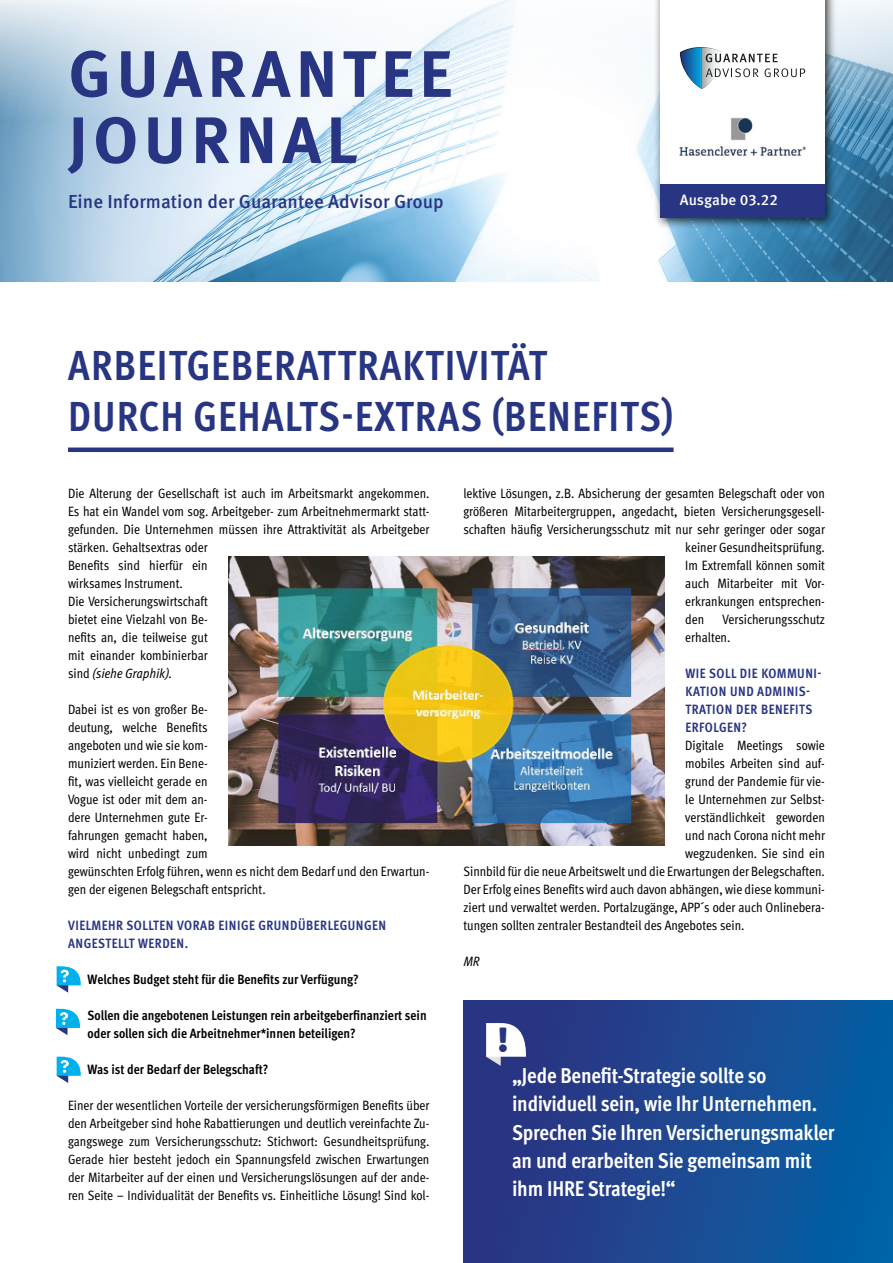
<style>
.page{position:relative;width:893px;height:1263px;background:#fff}
.page>*{position:absolute;margin:0;border:0;box-sizing:border-box;transform-origin:0 0}
.t1{font:700 65.7px/66.2px "Meta Pro";letter-spacing:.08em;color:#283583}
.t2{font:700 condensed 42px/50.4px "Meta Pro";letter-spacing:.03em;color:#283583}
.t3{font:700 condensed 21.45px/28px "Meta Pro";letter-spacing:-.01em;color:#fff}
.t4{font:500 18.75px "Meta Pro";color:#283583}
.t5{font:500 15px "Meta Pro";color:#fff}
.t6{font:condensed 13.5px/18px "Meta Pro";color:#000}
.t7{font:700 condensed 13.5px/18px "Meta Pro";color:#000}
.t8{font:700 condensed 13.5px/18px "Meta Pro";letter-spacing:.04em;color:#283583}
.t9{font:italic condensed 13.5px "Meta Pro";color:#000}
.s1{font-style:italic}
</style>
<div class="page">
<div style="left:463px;top:1000px;width:430px;height:263px;background:linear-gradient(to right,#30307e,#0560a5)"></div>
<div style="left:68px;top:447px;width:606px;height:5px;background:#283583"></div>
<img style="left:0;top:0;width:893px;height:281px">
<div style="left:654px;top:0;width:183px;height:230px;background:#000;opacity:.75"></div>
<div style="left:660px;top:0;width:165px;height:218px;background:#fff"></div>
<svg style="left:680px;top:47px;width:125px;height:42px"></svg>
<div style="left:660px;top:184px;width:165px;height:34px;background:#283583"></div>
<svg style="left:57px;top:966px;width:24px;height:27px"></svg>
<svg style="left:56px;top:1009px;width:24px;height:26px"></svg>
<svg style="left:57px;top:1057px;width:24px;height:26px"></svg>
<img style="left:229px;top:556px;width:435px;height:289px">
<img style="left:680px;top:118px;width:125px;height:37px">
<svg style="left:486px;top:1023px;width:40px;height:43px"></svg>
<h1 class="t1" style="left:68px;top:37px;width:385px">GUARANTEE<br>JOURNAL</h1>
<h3 class="t4" style="left:68px;top:187px;width:377px">Eine Information der Guarantee Advisor Group</h3>
<p class="t5" style="left:680px;top:188px;width:99px">Ausgabe 03.22</p>
<h2 class="t2" style="left:68px;top:338px;width:607px">ARBEITGEBERATTRAKTIVITÄT<br>DURCH GEHALTS-EXTRAS (BENEFITS)</h2>
<p class="t6" style="left:68px;top:484px;width:363px">Die Alterung der Gesellschaft ist auch im Arbeitsmarkt angekommen.<br>Es hat ein Wandel vom sog. Arbeitgeber- zum Arbeitnehmermarkt statt&shy;gefunden. Die Unternehmen müssen ihre Attraktivität als Arbeitgeber stärken. Gehaltsextras oder<br>Benefits sind hierfür ein<br>wirksames Instrument.<br>Die Versicherungswirtschaft<br>bietet eine Vielzahl von Be-<br>nefits an, die teilweise gut<br>mit einander kombinierbar<br>sind <span class="s1">(siehe Graphik).</span></p>
<p class="t6" style="left:68px;top:700px;width:363px">Dabei ist es von großer Be-<br>deutung, welche Benefits<br>angeboten und wie sie kom-<br>muniziert werden. Ein Bene-<br>fit, was vielleicht gerade en<br>Vogue ist oder mit dem an-<br>dere Unternehmen gute Er-<br>fahrungen gemacht haben,<br>wird nicht unbedingt zum<br>gewünschten Erfolg führen, wenn es nicht dem Bedarf und den Erwartun&shy;gen der eigenen Belegschaft entspricht.</p>
<p class="t8" style="left:68px;top:916px;width:320px">VIELMEHR SOLLTEN VORAB EINIGE GRUNDÜBERLEGUNGEN<br>ANGESTELLT WERDEN.</p>
<p class="t7" style="left:88px;top:970px;width:273px">Welches Budget steht für die Benefits zur Verfügung?</p>
<p class="t7" style="left:88px;top:1006px;width:341px">Sollen die angebotenen Leistungen rein arbeitgeberfinanziert sein oder sollen sich die Arbeitnehmer*innen beteiligen?</p>
<p class="t7" style="left:88px;top:1060px;width:182px">Was ist der Bedarf der Belegschaft?</p>
<p class="t6" style="left:68px;top:1096px;width:363px;text-align:justify">Einer der wesentlichen Vorteile der versicherungsförmigen Benefits über den Arbeitgeber sind hohe Rabattierungen und deutlich vereinfachte Zu&shy;gangswege zum Versicherungsschutz: Stichwort: Gesundheitsprüfung.<br>Gerade hier besteht jedoch ein Spannungsfeld zwischen Erwartungen der Mitarbeiter auf der einen und Versicherungslösungen auf der ande&shy;ren Seite – Individualität der Benefits vs. Einheitliche Lösung! Sind kol-</p>
<p class="t6" style="left:463px;top:484px;width:363px">lektive Lösungen, z.B. Absicherung der gesamten Belegschaft oder von</p>
<p class="t6" style="left:463px;top:502px;width:363px">größeren Mitarbeitergruppen, angedacht, bieten Versicherungsgesell-</p>
<p class="t6" style="left:463px;top:520px;width:363px">schaften häufig Versicherungsschutz mit nur sehr geringer oder sogar</p>
<p class="t6" style="left:685px;top:538px;width:141px">keiner Gesundheitsprüfung.</p>
<p class="t6" style="left:685px;top:556px;width:141px">Im Extremfall können somit</p>
<p class="t6" style="left:685px;top:574px;width:141px">auch Mitarbeiter mit Vor-</p>
<p class="t6" style="left:685px;top:592px;width:141px">erkrankungen entsprechen-</p>
<p class="t6" style="left:685px;top:610px;width:21px">den</p>
<p class="t6" style="left:685px;top:610px;width:141px;text-indent:37px">Versicherungsschutz erhalten.</p>
<p class="t8" style="left:685px;top:664px;width:138px">WIE SOLL DIE KOMMUNI-<br>KATION UND ADMINIS-<br>TRATION DER BENEFITS<br>ERFOLGEN?</p>
<p class="t6" style="left:685px;top:736px;width:141px">Digitale Meetings sowie</p>
<p class="t6" style="left:685px;top:754px;width:141px">mobiles Arbeiten sind auf-</p>
<p class="t6" style="left:685px;top:772px;width:141px">grund der Pandemie für vie-</p>
<p class="t6" style="left:685px;top:790px;width:141px">le Unternehmen zur Selbst-</p>
<p class="t6" style="left:685px;top:808px;width:141px">verständlichkeit geworden</p>
<p class="t6" style="left:685px;top:825px;width:141px">und nach Corona nicht mehr</p>
<p class="t6" style="left:685px;top:843px;width:141px">wegzudenken. Sie sind ein</p>
<p class="t6" style="left:463px;top:861px;width:363px">Sinnbild für die neue Arbeitswelt und die Erwartungen der Belegschaften.</p>
<p class="t6" style="left:463px;top:879px;width:363px">Der Erfolg eines Benefits wird auch davon abhängen, wie diese kommuni-</p>
<p class="t6" style="left:463px;top:897px;width:363px">ziert und verwaltet werden. Portalzugänge, APP´s oder auch Onlinebera-</p>
<p class="t6" style="left:463px;top:915px;width:283px">tungen sollten zentraler Bestandteil des Angebotes sein.</p>
<p class="t9" style="left:463px;top:951px;width:17px">MR</p>
<h3 class="t3" style="left:512px;top:1061px;width:324px">„Jede Benefit-Strategie sollte so individuell sein, wie Ihr Unternehmen.<br>Sprechen Sie Ihren Versicherungsmakler an und erarbeiten Sie gemeinsam mit ihm IHRE Strategie!“</h3>
</div>
